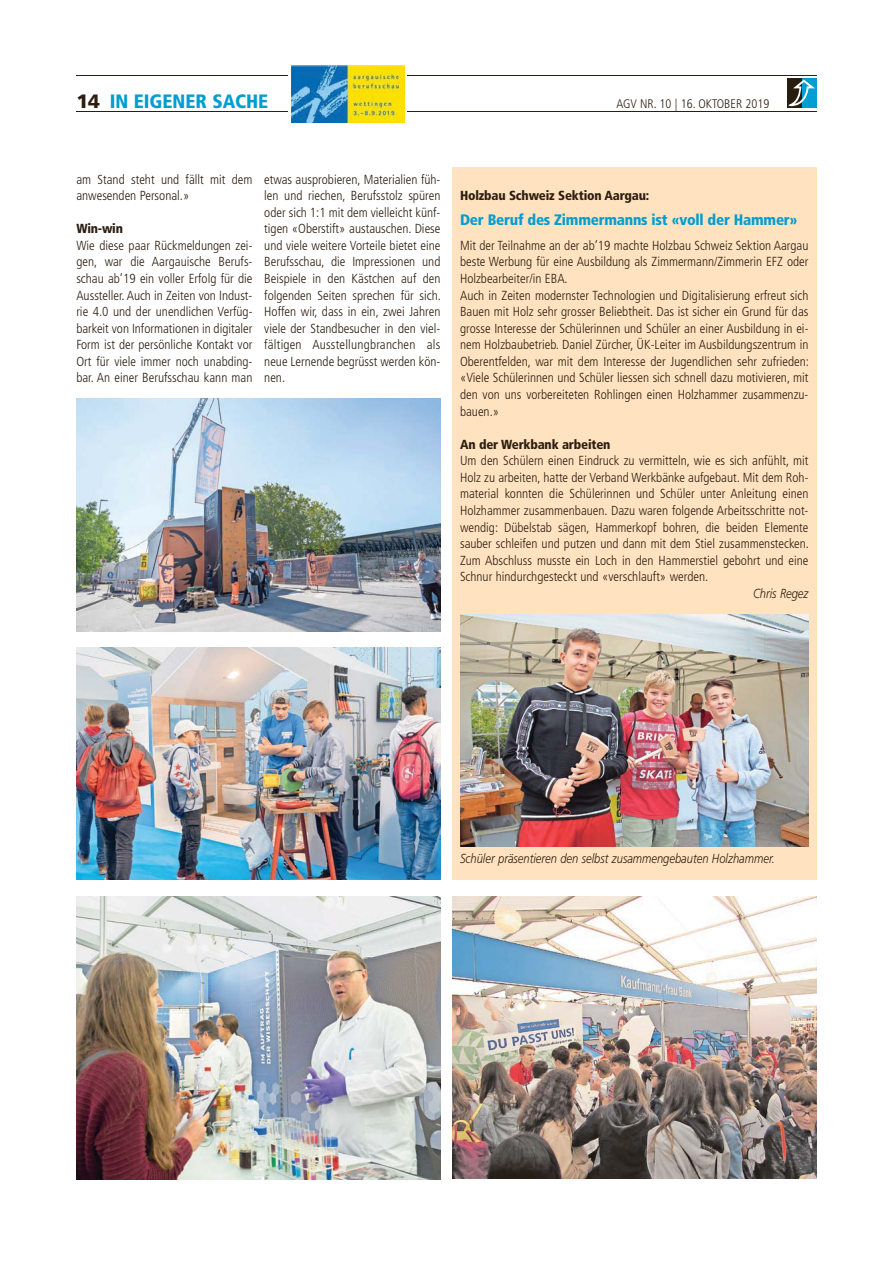
<style>
.page{position:relative;width:893px;height:1263px;background:#fff}
.page>*{position:absolute;margin:0;border:0;box-sizing:border-box;transform-origin:0 0}
.t1{font:900 condensed 19.35px "Frutiger";color:#029dd1}
.t2{font:900 condensed 15.15px "Frutiger";letter-spacing:-.015em;color:#029dd1}
.t3{font:300 condensed 13.05px/16.5px "Frutiger";color:#2d1e11;text-align:justify}
.t4{font:italic 300 13.05px "Frutiger";color:#2d1e11;scale:.85 1}
.t5{font:900 condensed 13.05px "Frutiger";letter-spacing:-.015em;color:#2d1e11}
.t6{font:300 condensed 12.45px "Frutiger";color:#2d1e11}
.s1{font-stretch:normal;color:#2d1e11}
</style>
<div class="page">
<hr style="left:76px;top:112px;width:740px;height:1px;background:#2d1e11">
<hr style="left:76px;top:76px;width:740px;height:1px;background:#2d1e11">
<svg style="left:787px;top:79px;width:15px;height:29px"></svg>
<div style="left:802px;top:79px;width:14px;height:29px;background:#029dd1"></div>
<svg style="left:788px;top:80px;width:27px;height:26px"></svg>
<div style="left:452px;top:167px;width:364px;height:713px;background:#ffe3c1"></div>
<img style="left:460px;top:614px;width:348px;height:233px">
<img style="left:76px;top:399px;width:364px;height:232px">
<img style="left:76px;top:648px;width:364px;height:232px">
<img style="left:76px;top:896px;width:364px;height:283px">
<img style="left:452px;top:896px;width:364px;height:282px">
<svg style="left:288px;top:65px;width:119px;height:58px"></svg>
<img style="left:292px;top:66px;width:112px;height:56px">
<h1 class="t1" style="left:76px;top:94px;width:193px"><span class="s1">14</span> IN EIGENER SACHE</h1>
<p class="t6" style="left:616px;top:99px;width:154px">AGV NR. 10 | 16. OKTOBER 2019</p>
<p class="t3" style="left:76px;top:172px;width:178px">am Stand steht und fällt mit dem anwesenden Personal.»</p>
<p class="t5" style="left:76px;top:223px;width:48px">Win-win</p>
<p class="t3" style="left:76px;top:238px;width:178px">Wie diese paar Rückmeldungen zei&shy;gen, war die Aargauische Berufs&shy;schau ab’19 ein voller Erfolg für die Aussteller. Auch in Zeiten von Indust&shy;rie 4.0 und der unendlichen Verfüg&shy;barkeit von Informationen in digitaler Form ist der persönliche Kontakt vor Ort für viele immer noch unabding&shy;bar. An einer Berufsschau kann man</p>
<p class="t3" style="left:264px;top:172px;width:178px">etwas ausprobieren, Materialien füh&shy;len und riechen, Berufsstolz spüren oder sich 1:1 mit dem vielleicht künf&shy;tigen «Oberstift» austauschen. Diese und viele weitere Vorteile bietet eine Berufsschau, die Impressionen und Beispiele in den Kästchen auf den folgenden Seiten sprechen für sich.<br>Hoffen wir, dass in ein, zwei Jahren viele der Standbesucher in den viel&shy;fältigen Ausstellungbranchen als neue Lernende begrüsst werden kön&shy;nen.</p>
<p class="t5" style="left:460px;top:190px;width:191px">Holzbau Schweiz Sektion Aargau:</p>
<p class="t2" style="left:460px;top:213px;width:339px">Der Beruf des Zimmermanns ist «voll der Hammer»</p>
<p class="t3" style="left:460px;top:238px;width:350px;text-align:left">Mit der Teilnahme an der ab’19 machte Holzbau Schweiz Sektion Aargau beste Werbung für eine Ausbildung als Zimmermann/Zimmerin EFZ oder Holzbearbeiter/in EBA.<br>Auch in Zeiten modernster Technologien und Digitalisierung erfreut sich Bauen mit Holz sehr grosser Beliebtheit. Das ist sicher ein Grund für das grosse Interesse der Schülerinnen und Schüler an einer Ausbildung in ei&shy;nem Holzbaubetrieb. Daniel Zürcher, ÜK-Leiter im Ausbildungszentrum in Oberentfelden, war mit dem Interesse der Jugendlichen sehr zufrieden: «Viele Schülerinnen und Schüler liessen sich schnell dazu motivieren, mit den von uns vorbereiteten Rohlingen einen Holzhammer zusammenzu&shy;bauen.»</p>
<p class="t5" style="left:460px;top:439px;width:152px">An der Werkbank arbeiten</p>
<p class="t3" style="left:460px;top:454px;width:350px">Um den Schülern einen Eindruck zu vermitteln, wie es sich anfühlt, mit Holz zu arbeiten, hatte der Verband Werkbänke aufgebaut. Mit dem Roh&shy;material konnten die Schülerinnen und Schüler unter Anleitung einen Holzhammer zusammenbauen. Dazu waren folgende Arbeitsschritte not&shy;wendig: Dübelstab sägen, Hammerkopf bohren, die beiden Elemente sauber schleifen und putzen und dann mit dem Stiel zusammenstecken.<br>Zum Abschluss musste ein Loch in den Hammerstiel gebohrt und eine Schnur hindurchgesteckt und «verschlauft» werden.</p>
<p class="t4" style="left:753px;top:588px;width:67px">Chris Regez</p>
<p class="t4" style="left:460px;top:853px;width:372px">Schüler präsentieren den selbst zusammengebauten Holzhammer.</p>
</div>
